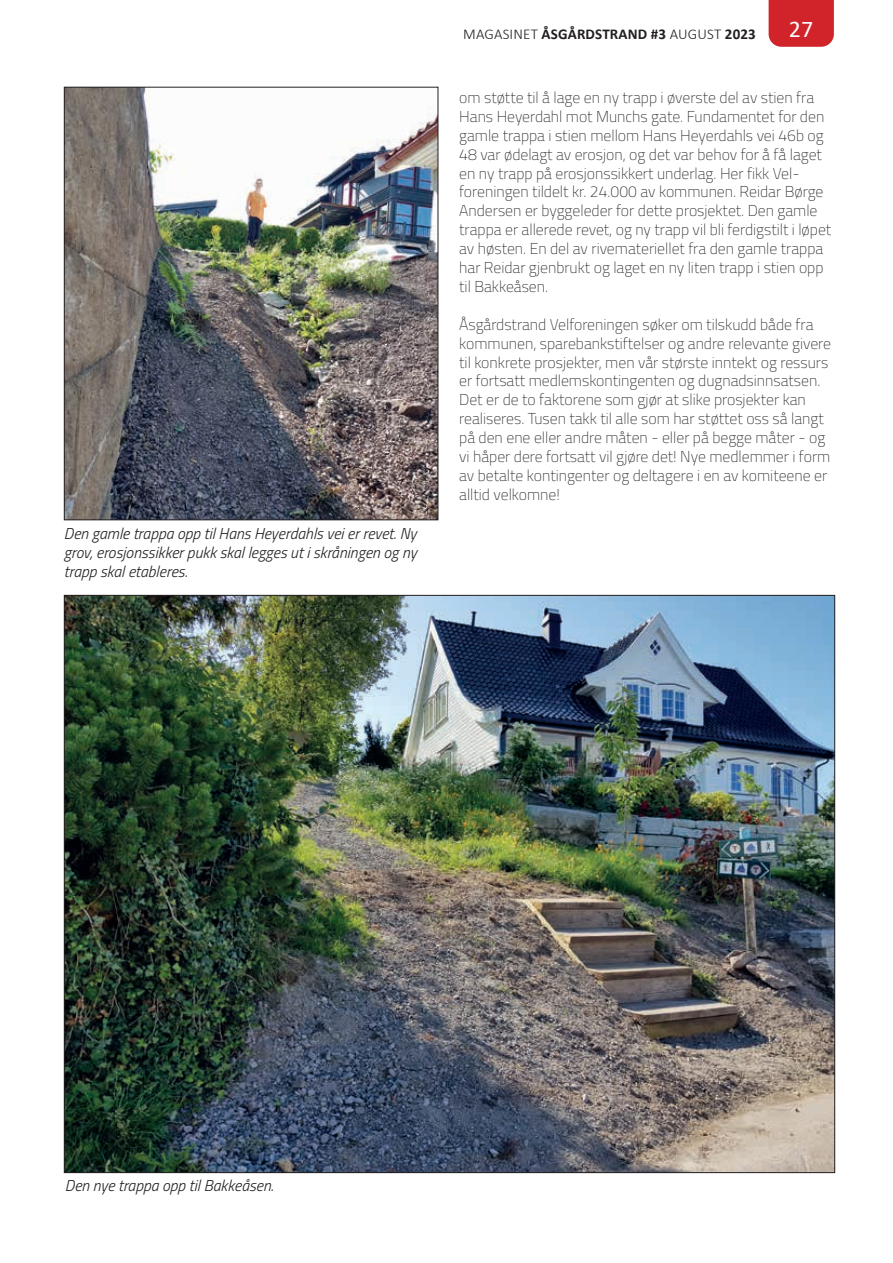
<style>
.page{position:relative;width:893px;height:1263px;background:#fff}
.page>*{position:absolute;margin:0;border:0;box-sizing:border-box;transform-origin:0 0}
.t1{font:24px "Calibri";color:#fff}
.t2{font:200 15.75px/18.9px "Titillium Web";color:#231f20}
.t3{font:italic 300 15.75px/18.9px "Titillium Web";color:#231f20;text-align:justify}
.t4{font:700 15px "Calibri";letter-spacing:.01em;color:#231f20}
.s1{font-weight:300}
</style>
<div class="page">
<div style="left:769px;top:0;width:65px;height:47px;background:#d1232a"></div>
<img style="left:66px;top:89px;width:370px;height:429px">
<img style="left:66px;top:597px;width:767px;height:574px">
<p class="t3" style="left:64px;top:523px;width:355px">Den gamle trappa opp til Hans Heyerdahls vei er revet. Ny grov, erosjonssikker pukk skal legges ut i skråningen og ny trapp skal etableres.</p>
<p class="t4" style="left:463px;top:23px;width:294px"><span class="s1">MAGASINET</span> ÅSGÅRDSTRAND #3 <span class="s1">AUGUST</span> 2023</p>
<h1 class="t1" style="left:789px;top:13px;width:26px">27</h1>
<p class="t2" style="left:459px;top:87px;width:373px">om støtte til å lage en ny trapp i øverste del av stien fra Hans Heyerdahl mot Munchs gate. Fundamentet for den gamle trappa i stien mellom Hans Heyerdahls vei 46b og 48 var ødelagt av erosjon, og det var behov for å få laget en ny trapp på erosjonssikkert underlag. Her fikk Vel&shy;foreningen tildelt kr. 24.000 av kommunen. Reidar Børge Andersen er byggeleder for dette prosjektet. Den gamle trappa er allerede revet, og ny trapp vil bli ferdigstilt i løpet av høsten. En del av rivemateriellet fra den gamle trappa har Reidar gjenbrukt og laget en ny liten trapp i stien opp til Bakkeåsen.</p>
<p class="t2" style="left:459px;top:314px;width:373px">Åsgårdstrand Velforeningen søker om tilskudd både fra kommunen, sparebankstiftelser og andre relevante givere til konkrete prosjekter, men vår største inntekt og ressurs er fortsatt medlemskontingenten og dugnadsinnsatsen.<br>Det er de to faktorene som gjør at slike prosjekter kan realiseres. Tusen takk til alle som har støttet oss så langt på den ene eller andre måten - eller på begge måter - og vi håper dere fortsatt vil gjøre det! Nye medlemmer i form av betalte kontingenter og deltagere i en av komiteene er alltid velkomne!</p>
<p class="t3" style="left:65px;top:1175px;width:210px">Den nye trappa opp til Bakkeåsen.</p>
</div>
